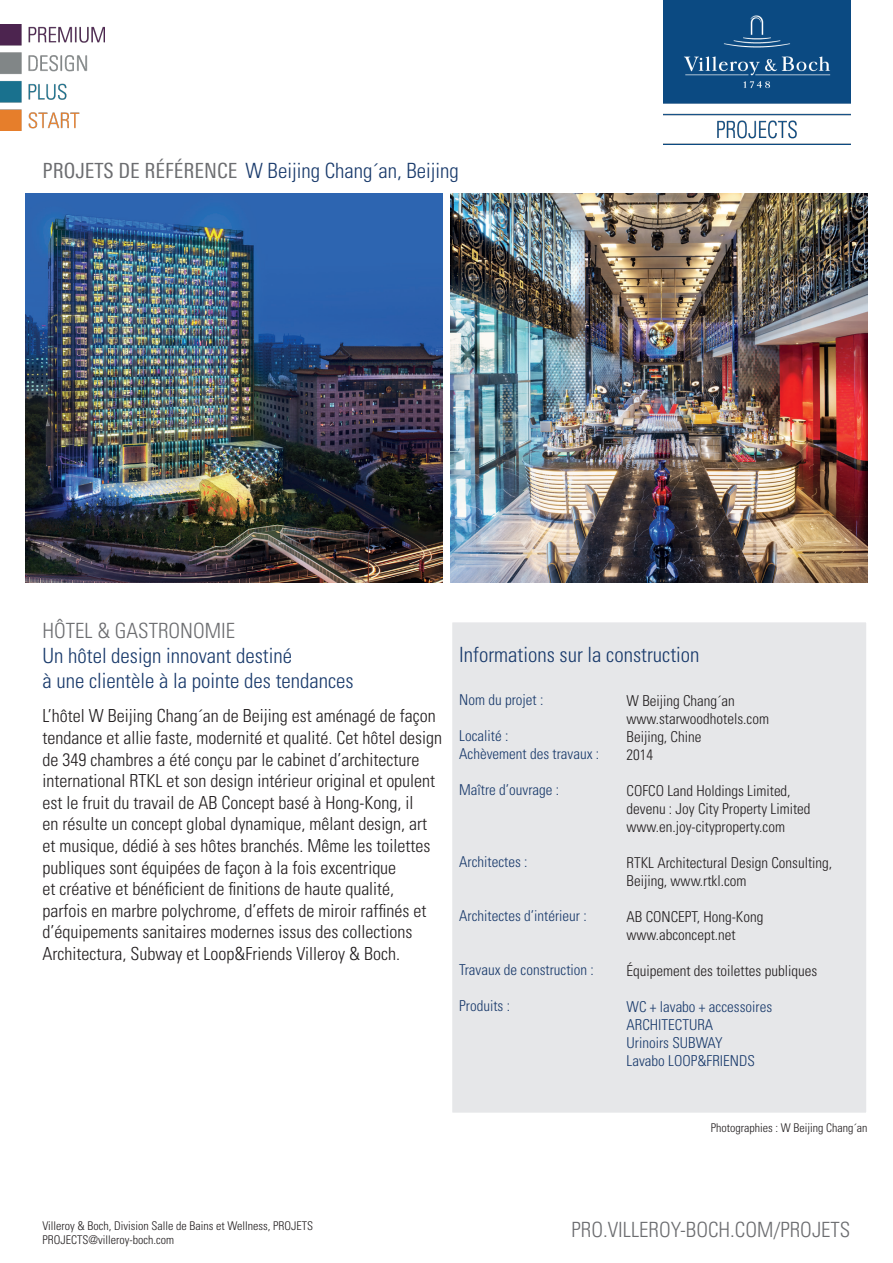
<style>
.page{position:relative;width:893px;height:1263px;background:#fff}
.page>*{position:absolute;margin:0;border:0;box-sizing:border-box;transform-origin:0 0}
.t1{font:300 condensed 21px/25.2px "Univers";color:#1a3b6c}
.t2{font:300 condensed 21px "Univers";color:#6c6d70}
.t3{font:300 condensed 18px/21.6px "Univers";color:#231f20}
.t4{font:300 condensed 15px/18px "Univers";color:#231f20}
.t5{font:300 condensed 15px/18px "Univers";color:#1a3b6c}
.t6{font:300 condensed 12px/14.4px "Univers";color:#231f20}
.s1{font-family:"Linotype Univers 420 Cn";font-weight:400;font-stretch:normal;color:#6c6d70}
</style>
<div class="page">
<img style="left:664px;top:0;width:186px;height:145px">
<img style="left:0;top:24px;width:104px;height:107px">
<img style="left:451px;top:193px;width:416px;height:390px">
<img style="left:26px;top:193px;width:416px;height:390px">
<div style="left:451px;top:621px;width:417px;height:493px;background:#e6e7e9;border:2px solid #fff"></div>
<p class="t1" style="left:43px;top:158px;width:418px"><span class="s1">PROJETS DE RÉFÉRENCE</span> W Beijing Chang´an, Beijing</p>
<p class="t2" style="left:43px;top:617px;width:194px">HÔTEL &amp; GASTRONOMIE</p>
<p class="t1" style="left:43px;top:643px;width:313px">Un hôtel design innovant destiné<br>à une clientèle à la pointe des tendances</p>
<p class="t3" style="left:43px;top:705px;width:401px">L’hôtel W Beijing Chang´an de Beijing est aménagé de façon tendance et allie faste, modernité et qualité. Cet hôtel design de 349 chambres a été conçu par le cabinet d’architecture international RTKL et son design intérieur original et opulent est le fruit du travail de AB Concept basé à Hong-Kong, il<br>en résulte un concept global dynamique, mêlant design, art et musique, dédié à ses hôtes branchés. Même les toilettes publiques sont équipées de façon à la fois excentrique<br>et créative et bénéficient de finitions de haute qualité, parfois en marbre polychrome, d’effets de miroir raffinés et d’équipements sanitaires modernes issus des collections Architectura, Subway et Loop&amp;Friends Villeroy &amp; Boch.</p>
<p class="t1" style="left:459px;top:642px;width:242px">Informations sur la construction</p>
<p class="t5" style="left:459px;top:691px;width:86px">Nom du projet :</p>
<p class="t5" style="left:459px;top:727px;width:141px">Localité :<br>Achèvement des travaux :</p>
<p class="t5" style="left:459px;top:781px;width:101px">Maître d’ouvrage :</p>
<p class="t4" style="left:626px;top:692px;width:144px">W Beijing Chang´an www.starwoodhotels.com<br>Beijing, Chine<br>2014</p>
<p class="t4" style="left:626px;top:782px;width:186px">COFCO Land Holdings Limited, devenu : Joy City Property Limited www.en.joy-cityproperty.com</p>
<p class="t4" style="left:626px;top:854px;width:207px">RTKL Architectural Design Consulting,<br>Beijing, www.rtkl.com</p>
<p class="t4" style="left:626px;top:908px;width:138px">AB CONCEPT, Hong-Kong www.abconcept.net</p>
<p class="t4" style="left:626px;top:962px;width:192px">Équipement des toilettes publiques</p>
<p class="t5" style="left:626px;top:998px;width:147px">WC + lavabo + accessoires<br>ARCHITECTURA<br>Urinoirs SUBWAY<br>Lavabo LOOP&amp;FRIENDS</p>
<p class="t5" style="left:459px;top:853px;width:70px">Architectes :</p>
<p class="t5" style="left:459px;top:907px;width:129px">Architectes d’intérieur :</p>
<p class="t5" style="left:459px;top:961px;width:136px">Travaux de construction :</p>
<p class="t5" style="left:459px;top:997px;width:52px">Produits :</p>
<p class="t6" style="left:711px;top:1121px;width:158px">Photographies : W Beijing Chang´an</p>
<p class="t6" style="left:43px;top:1218px;width:272px">Villeroy &amp; Boch, Division Salle de Bains et Wellness, PROJETS<br>PROJECTS@villeroy-boch.com</p>
<p class="t2" style="left:572px;top:1217px;width:280px">PRO.VILLEROY-BOCH.COM/PROJETS</p>
</div>
